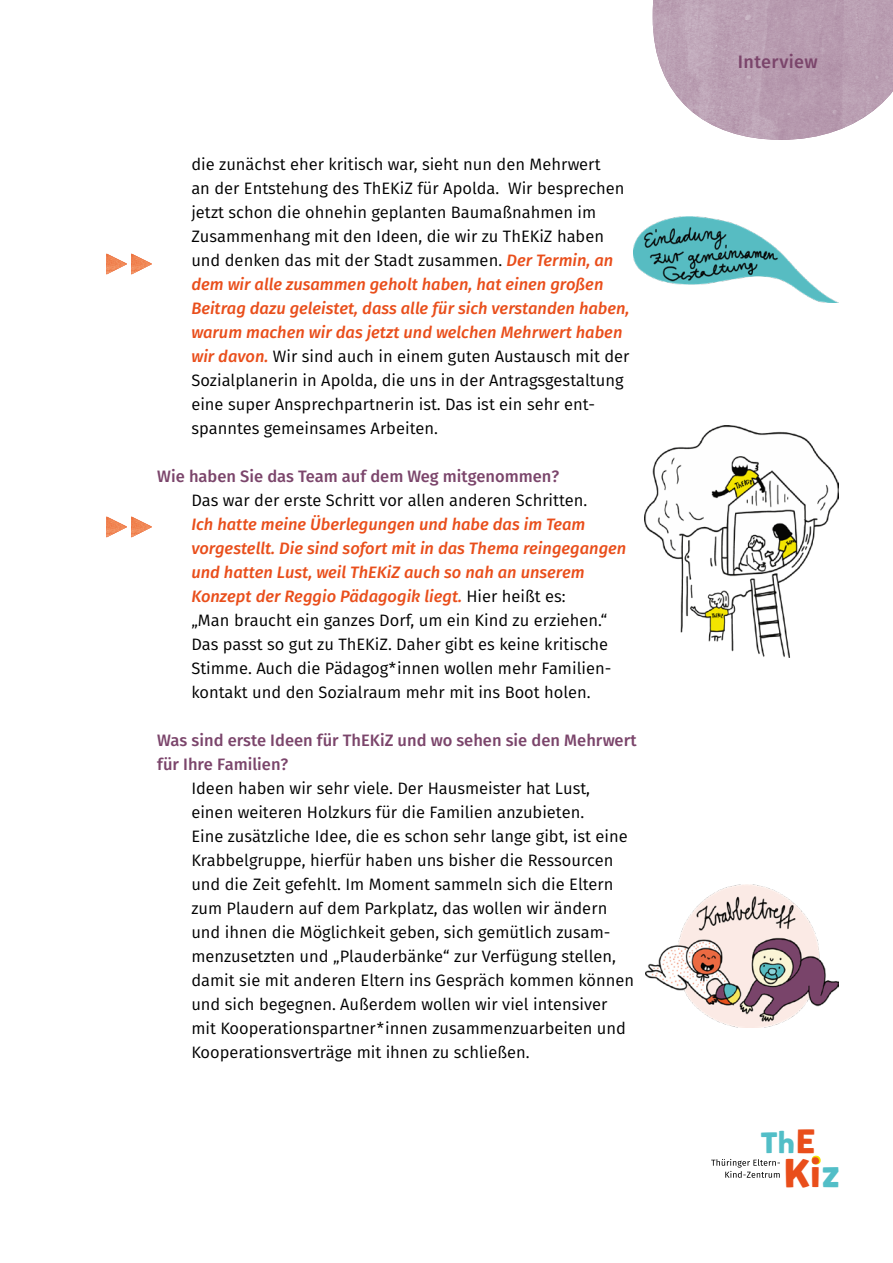
<style>
.page{position:relative;width:893px;height:1263px;background:#fff}
.page>*{position:absolute;margin:0;border:0;box-sizing:border-box;transform-origin:0 0}
.t1{font:39.9px "Mikado Bold DEMO";color:#e94e1b}
.t2{font:29.25px "Mikado Bold DEMO";color:#52bec7}
.t3{font:500 18px "Fira Sans";letter-spacing:.02em;color:#7b456b}
.t4{font:16.5px/24px "Fira Sans";color:#000}
.t5{font:500 16.5px/24px "Fira Sans";color:#7b456b}
.s1{font-weight:500;font-style:italic;color:#e94e1b}
.s2{font-size:33.6px;color:#e94e1b}
.s3{color:#52bec7}
</style>
<div class="page">
<img style="left:653px;top:0;width:240px;height:140px">
<div style="left:812px;top:1156px;width:9px;height:8px;background:#f2e500;border-radius:50%"></div>
<svg style="left:711px;top:1159px;width:69px;height:19px"></svg>
<svg style="left:131px;top:254px;width:21px;height:20px"></svg>
<img style="left:106px;top:254px;width:21px;height:20px">
<svg style="left:106px;top:516px;width:46px;height:21px"></svg>
<img style="left:106px;top:517px;width:21px;height:20px">
<img style="left:645px;top:425px;width:194px;height:232px">
<img style="left:645px;top:884px;width:194px;height:143px">
<img style="left:634px;top:217px;width:204px;height:86px">
<p class="t4" style="left:191px;top:152px;width:440px">die zunächst eher kritisch war, sieht nun den Mehrwert<br>an der Entstehung des ThEKiZ für Apolda. Wir besprechen jetzt schon die ohnehin geplanten Baumaßnahmen im Zusammenhang mit den Ideen, die wir zu ThEKiZ haben und denken das mit der Stadt zusammen. <span class="s1">Der Termin, an dem wir alle zusammen geholt haben, hat einen großen Beitrag dazu geleistet, dass alle für sich verstanden haben, warum machen wir das jetzt und welchen Mehrwert haben wir davon.</span> Wir sind auch in einem guten Austausch mit der Sozialplanerin in Apolda, die uns in der Antragsgestaltung eine super Ansprechpartnerin ist. Das ist ein sehr ent&shy;spanntes gemeinsames Arbeiten.</p>
<p class="t5" style="left:157px;top:464px;width:403px">Wie haben Sie das Team auf dem Weg mitgenommen?</p>
<p class="t4" style="left:191px;top:488px;width:397px">Das war der erste Schritt vor allen anderen Schritten.</p>
<p class="t4" style="left:191px;top:512px;width:437px"><span class="s1">Ich hatte meine Überlegungen und habe das im Team vorgestellt. Die sind sofort mit in das Thema reingegangen und hatten Lust, weil ThEKiZ auch so nah an unserem Konzept der Reggio Pädagogik liegt.</span> Hier heißt es:<br>„Man braucht ein ganzes Dorf, um ein Kind zu erziehen.“ Das passt so gut zu ThEKiZ. Daher gibt es keine kritische Stimme. Auch die Pädagog*innen wollen mehr Familien&shy;kontakt und den Sozialraum mehr mit ins Boot holen.</p>
<p class="t5" style="left:157px;top:728px;width:481px">Was sind erste Ideen für ThEKiZ und wo sehen sie den Mehrwert für Ihre Familien?</p>
<p class="t4" style="left:191px;top:776px;width:444px">Ideen haben wir sehr viele. Der Hausmeister hat Lust, einen weiteren Holzkurs für die Familien anzubieten.<br>Eine zusätzliche Idee, die es schon sehr lange gibt, ist eine Krabbelgruppe, hierfür haben uns bisher die Ressourcen und die Zeit gefehlt. Im Moment sammeln sich die Eltern zum Plaudern auf dem Parkplatz, das wollen wir ändern und ihnen die Möglichkeit geben, sich gemütlich zusam&shy;menzusetzten und „Plauderbänke“ zur Verfügung stellen, damit sie mit anderen Eltern ins Gespräch kommen können und sich begegnen. Außerdem wollen wir viel intensiver mit Kooperationspartner*innen zusammenzuarbeiten und Kooperationsverträge mit ihnen zu schließen.</p>
<p class="t3" style="left:738px;top:47px;width:81px">Interview</p>
<h2 class="t2" style="left:761px;top:1131px;width:56px">Th<span class="s2">E</span></h2>
<h1 class="t1" style="left:783px;top:1157px;width:58px">Ki<span class="s3">z</span></h1>
</div>
